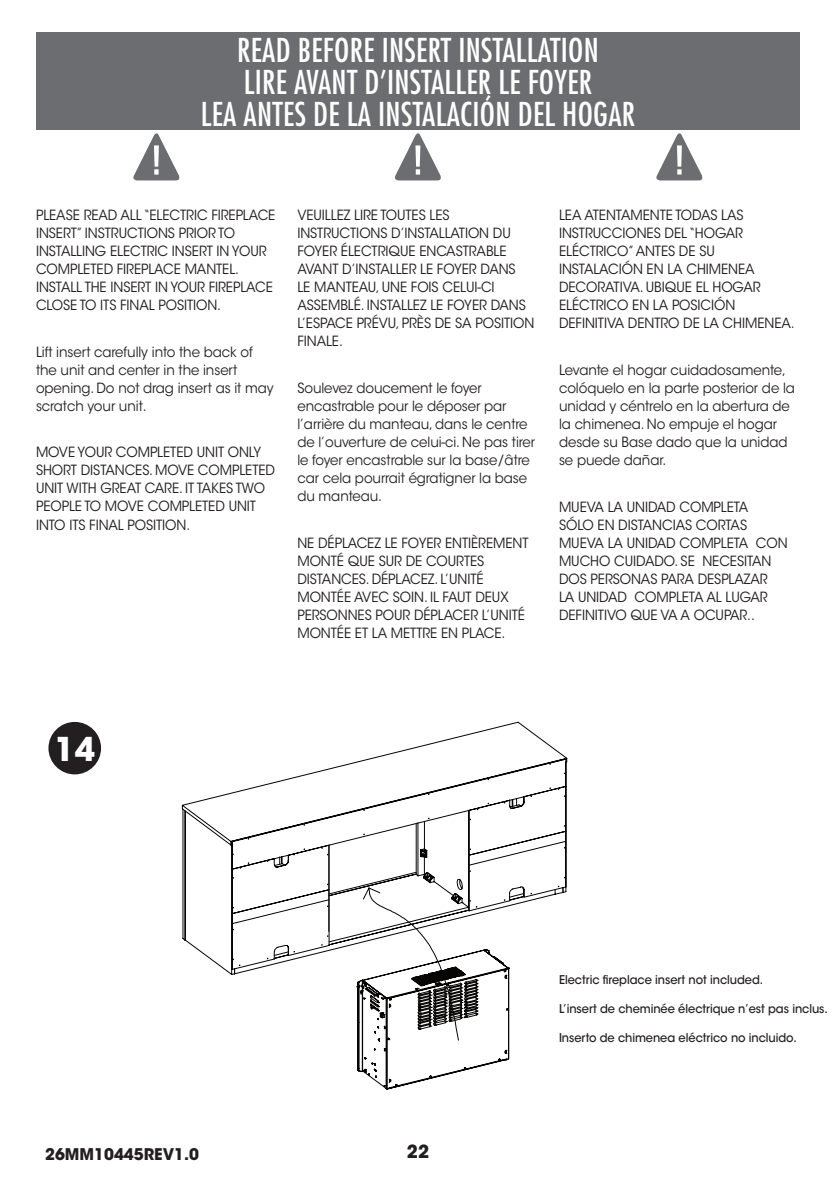
<style>
.page{position:relative;width:836px;height:1196px;background:#fff}
.page>*{position:absolute;margin:0;border:0;box-sizing:border-box;transform-origin:0 0}
.t1{font:700 32.6px "ITC Avant Garde Std";color:#fff}
.t2{font:condensed 32px/32px "Futura Std";letter-spacing:.01em;color:#fff;text-align:center}
.t3{font:700 18px "ITC Avant Garde Std";color:#231f20}
.t4{font:700 16px "ITC Avant Garde Std";color:#231f20}
.t5{font:14px/18px "ITC Avant Garde Std";letter-spacing:-.005em;color:#231f20;scale:.95 1}
.t6{font:500 12px "ITC Avant Garde Std";letter-spacing:-.005em;color:#231f20;scale:.95 1}
</style>
<div class="page">
<div style="left:48px;top:721px;width:53px;height:53px;background:#231f20;border-radius:50%"></div>
<svg style="left:133px;top:133px;width:47px;height:47px"></svg>
<svg style="left:394px;top:133px;width:47px;height:47px"></svg>
<svg style="left:656px;top:133px;width:47px;height:47px"></svg>
<div style="left:36px;top:32px;width:763px;height:97px;background:#6c6d70"></div>
<svg style="left:357px;top:1040px;width:152px;height:49px"></svg>
<svg style="left:356px;top:970px;width:154px;height:70px"></svg>
<svg style="left:181px;top:721px;width:386px;height:249px"></svg>
<h2 class="t2" style="left:201px;top:34px;width:436px">READ BEFORE INSERT INSTALLATION<br>LIRE AVANT D’INSTALLER LE FOYER<br>LEA ANTES DE LA INSTALACIÓN DEL HOGAR</h2>
<p class="t5" style="left:36px;top:206px;width:253px">PLEASE READ ALL “ELECTRIC FIREPLACE<br>INSERT” INSTRUCTIONS PRIOR TO<br>INSTALLING ELECTRIC INSERT IN YOUR<br>COMPLETED FIREPLACE MANTEL.<br>INSTALL THE INSERT IN YOUR FIREPLACE<br>CLOSE TO ITS FINAL POSITION.</p>
<p class="t5" style="left:36px;top:342px;width:251px">Lift insert carefully into the back of the unit and center in the insert opening. Do not drag insert as it may scratch your unit.</p>
<p class="t5" style="left:36px;top:443px;width:253px">MOVE YOUR COMPLETED UNIT ONLY<br>SHORT DISTANCES. MOVE COMPLETED<br>UNIT WITH GREAT CARE. IT TAKES TWO<br>PEOPLE TO MOVE COMPLETED UNIT<br>INTO ITS FINAL POSITION.</p>
<p class="t5" style="left:297px;top:206px;width:251px">VEUILLEZ LIRE TOUTES LES<br>INSTRUCTIONS D’INSTALLATION DU<br>FOYER ÉLECTRIQUE ENCASTRABLE<br>AVANT D’INSTALLER LE FOYER DANS<br>LE MANTEAU, UNE FOIS CELUI-CI<br>ASSEMBLÉ. INSTALLEZ LE FOYER DANS<br>L’ESPACE PRÉVU, PRÈS DE SA POSITION<br>FINALE.</p>
<p class="t5" style="left:297px;top:379px;width:252px">Soulevez doucement le foyer encastrable pour le déposer par l’arrière du manteau, dans le centre de l’ouverture de celui-ci. Ne pas tirer le foyer encastrable sur la base/âtre car cela pourrait égratigner la base du manteau.</p>
<p class="t5" style="left:297px;top:533px;width:245px">NE DÉPLACEZ LE FOYER ENTIÈREMENT<br>MONTÉ QUE SUR DE COURTES<br>DISTANCES. DÉPLACEZ. L’UNITÉ<br>MONTÉE AVEC SOIN. IL FAUT DEUX<br>PERSONNES POUR DÉPLACER L’UNITÉ<br>MONTÉE ET LA METTRE EN PLACE.</p>
<p class="t5" style="left:559px;top:206px;width:249px">LEA ATENTAMENTE TODAS LAS<br>INSTRUCCIONES DEL “HOGAR<br>ELÉCTRICO” ANTES DE SU<br>INSTALACIÓN EN LA CHIMENEA<br>DECORATIVA. UBIQUE EL HOGAR<br>ELÉCTRICO EN LA POSICIÓN<br>DEFINITIVA DENTRO DE LA CHIMENEA.</p>
<p class="t5" style="left:559px;top:361px;width:250px">Levante el hogar cuidadosamente, colóquelo en la parte posterior de la unidad y céntrelo en la abertura de la chimenea. No empuje el hogar desde su Base dado que la unidad se puede dañar.</p>
<p class="t5" style="left:559px;top:497px;width:242px">MUEVA LA UNIDAD COMPLETA<br>SÓLO EN DISTANCIAS CORTAS<br>MUEVA LA UNIDAD COMPLETA CON<br>MUCHO CUIDADO. SE NECESITAN<br>DOS PERSONAS PARA DESPLAZAR<br>LA UNIDAD COMPLETA AL LUGAR<br>DEFINITIVO QUE VA A OCUPAR..</p>
<h1 class="t1" style="left:55px;top:728px;width:42px">14</h1>
<p class="t4" style="left:45px;top:1143px;width:155px">26MM10445REV1.0</p>
<p class="t3" style="left:406px;top:1139px;width:24px">22</p>
<p class="t6" style="left:559px;top:972px;width:216px">Electric fireplace insert not included.</p>
<p class="t6" style="left:559px;top:1001px;width:284px">L’insert de cheminée électrique n’est pas inclus.</p>
<p class="t6" style="left:559px;top:1030px;width:252px">Inserto de chimenea eléctrico no incluido.</p>
</div>
